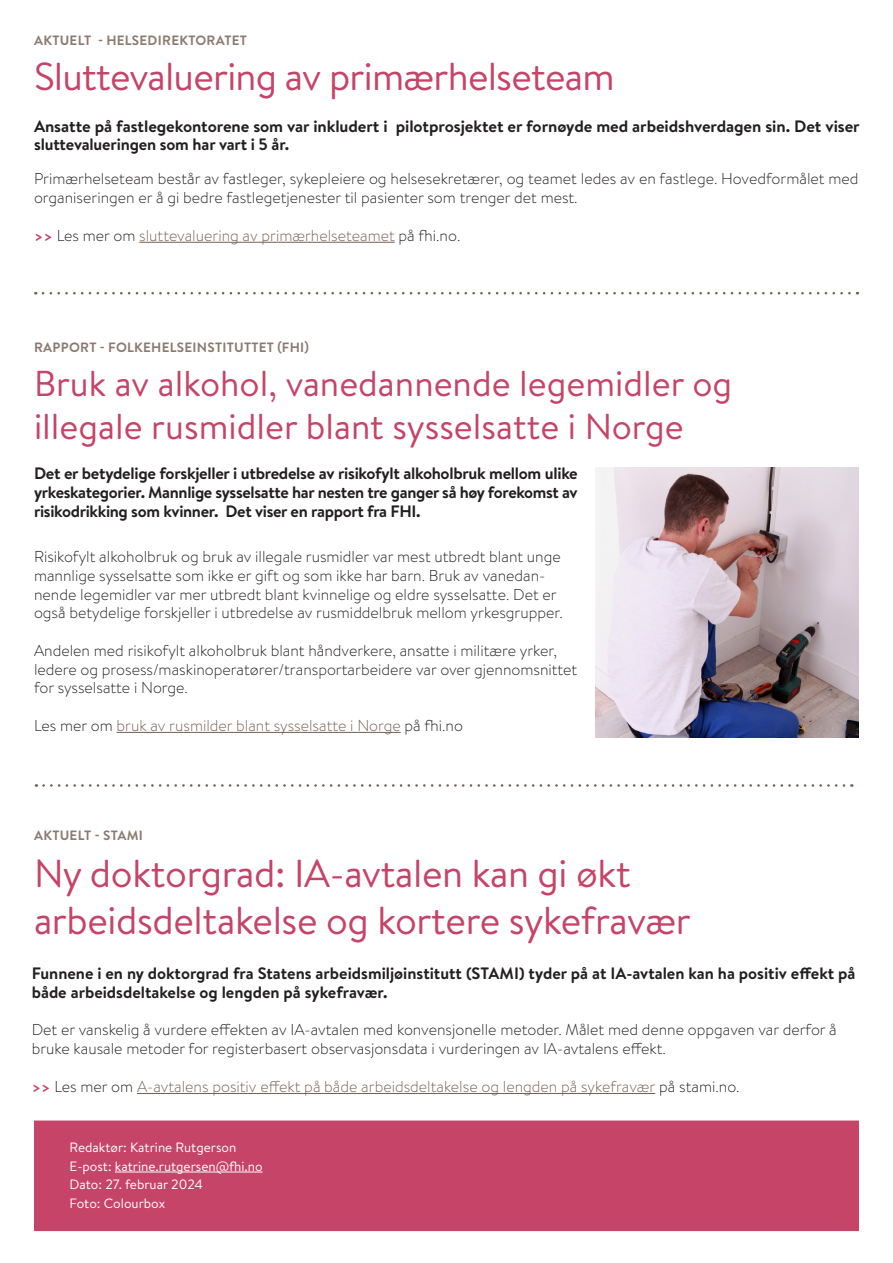
<style>
.page{position:relative;width:893px;height:1263px;background:#fff}
.page>*{position:absolute;margin:0;border:0;box-sizing:border-box;transform-origin:0 0}
.Overtittel_nyhetsbrev_sf{font:39px/46.8px "Brandon Text";letter-spacing:-.015em;color:#c54468}
.Overtittel_nyhetsbrev_sf-2{font:36px "Brandon Text";color:#c54468}
.Brandon_ny_Ingress_nyhetsbrev_sf{font:700 16.5px/18.8px "Brandon Text";color:#231f20;text-align:justify}
.FHI_ingress_uten_linje{font:700 16.5px/18.8px "Brandon Text";letter-spacing:-.005em;color:#231f20}
.HB_brødtekst_ikke_linje{font:300 15.75px/18.8px "Brandon Text";color:#231f20}
.Brandon_ny_Ingress_nyhetsbrev_sf-2{font:300 15.75px/18.9px "Brandon Text";color:#231f20}
.Brandon_ny_Brødtekst_nyhetsbrev_sf{font:300 15.75px/18.8px "Brandon Text";color:#231f20}
.Brandon_ny_Ingress_nyhetsbrev_sf-3{font:300 15.75px "Brandon Text";color:#746053}
.Brandon_ny_Brødtekst_nyhetsbrev_sf-2{font:300 15.75px "Brandon Text";color:#746053}
.None_brødtekst_SFf{font:300 15.75px "Brandon Text";color:#746053}
.HB_brødtekst_ikke_linje-2{font:13.5px/18.8px "Brandon Text";color:#fff}
.Overtittel_nyhetsbrev_sf-3{font:700 13.5px "Brandon Text";letter-spacing:.02em;color:#8d7a6f}
.s1{font-weight:700;color:#c54468}
.s2{color:#231f20}
</style>
<div class="page">
<hr style="left:139px;top:242px;width:256px;height:1px;background:#746053">
<svg style="left:43px;top:292px;width:815px;height:2px"></svg>
<hr style="left:137px;top:1093px;width:518px;height:1px;background:#746053">
<svg style="left:44px;top:784px;width:808px;height:3px"></svg>
<div style="left:34px;top:1120px;width:825px;height:111px;background:#c54468;border:2px solid #c54468"></div>
<hr style="left:115px;top:1172px;width:148px;height:1px;background:#fff">
<hr style="left:117px;top:732px;width:284px;height:1px;background:#746053">
<img style="left:596px;top:468px;width:262px;height:269px">
<p class="Overtittel_nyhetsbrev_sf-3" style="left:34px;top:30px;width:214px">AKTUELT - HELSEDIREKTORATET</p>
<p class="Overtittel_nyhetsbrev_sf" style="left:34px;top:51px;width:582px">Sluttevaluering av primærhelseteam</p>
<p class="FHI_ingress_uten_linje" style="left:34px;top:116px;width:827px">Ansatte på fastlegekontorene som var inkludert i pilotprosjektet er fornøyde med arbeidshverdagen sin. Det viser sluttevalueringen som har vart i 5 år.</p>
<p class="Brandon_ny_Brødtekst_nyhetsbrev_sf" style="left:34px;top:169px;width:826px">Primærhelseteam består av fastleger, sykepleiere og helsesekretærer, og teamet ledes av en fastlege. Hovedformålet med organiseringen er å gi bedre fastlegetjenester til pasienter som trenger det mest.</p>
<p class="Brandon_ny_Brødtekst_nyhetsbrev_sf-2" style="left:34px;top:224px;width:428px"><span class="s1">&gt;&gt;</span> <span class="s2">Les mer om</span> sluttevaluering av primærhelseteamet <span class="s2">på fhi.no.</span></p>
<p class="Overtittel_nyhetsbrev_sf-3" style="left:34px;top:338px;width:276px">RAPPORT - FOLKEHELSEINSTITUTTET (FHI)</p>
<p class="Overtittel_nyhetsbrev_sf-2" style="left:34px;top:358px;width:700px">Bruk av alkohol, vanedannende legemidler og</p>
<p class="Overtittel_nyhetsbrev_sf-2" style="left:34px;top:402px;width:651px">illegale rusmidler blant sysselsatte i Norge</p>
<p class="Brandon_ny_Ingress_nyhetsbrev_sf" style="left:34px;top:464px;width:545px">Det er betydelige forskjeller i utbredelse av risikofylt alkoholbruk mellom ulike yrkeskategorier. Mannlige sysselsatte har nesten tre ganger så høy forekomst av risikodrikking som kvinner. Det viser en rapport fra FHI.</p>
<p class="HB_brødtekst_ikke_linje" style="left:34px;top:547px;width:530px">Risikofylt alkoholbruk og bruk av illegale rusmidler var mest utbredt blant unge mannlige sysselsatte som ikke er gift og som ikke har barn. Bruk av vanedan&shy;nende legemidler var mer utbredt blant kvinnelige og eldre sysselsatte. Det er også betydelige forskjeller i utbredelse av rusmiddelbruk mellom yrkesgrupper.</p>
<p class="HB_brødtekst_ikke_linje" style="left:34px;top:640px;width:545px">Andelen med risikofylt alkoholbruk blant håndverkere, ansatte i militære yrker, ledere og prosess/maskinoperatører/transportarbeidere var over gjennomsnittet for sysselsatte i Norge.</p>
<p class="None_brødtekst_SFf" style="left:34px;top:715px;width:431px"><span class="s2">Les mer om</span> bruk av rusmilder blant sysselsatte i Norge <span class="s2">på fhi.no</span></p>
<p class="Overtittel_nyhetsbrev_sf-3" style="left:34px;top:826px;width:110px">AKTUELT - STAMI</p>
<p class="Overtittel_nyhetsbrev_sf" style="left:34px;top:849px;width:658px">Ny doktorgrad: IA-avtalen kan gi økt arbeidsdeltakelse og kortere sykefravær</p>
<p class="Brandon_ny_Ingress_nyhetsbrev_sf" style="left:32px;top:963px;width:825px">Funnene i en ny doktorgrad fra Statens arbeidsmiljøinstitutt (STAMI) tyder på at IA-avtalen kan ha positiv effekt på både arbeidsdeltakelse og lengden på sykefravær.</p>
<p class="Brandon_ny_Ingress_nyhetsbrev_sf-2" style="left:32px;top:1020px;width:806px">Det er vanskelig å vurdere effekten av IA-avtalen med konvensjonelle metoder. Målet med denne oppgaven var derfor å bruke kausale metoder for registerbasert observasjonsdata i vurderingen av IA-avtalens effekt.</p>
<p class="Brandon_ny_Ingress_nyhetsbrev_sf-3" style="left:32px;top:1076px;width:709px"><span class="s1">&gt;&gt;</span> <span class="s2">Les mer om</span> A-avtalens positiv effekt på både arbeidsdeltakelse og lengden på sykefravær <span class="s2">på stami.no.</span></p>
<p class="HB_brødtekst_ikke_linje-2" style="left:70px;top:1137px;width:195px">Redaktør: Katrine Rutgerson<br>E-post: katrine.rutgersen@fhi.no</p>
<p class="HB_brødtekst_ikke_linje-2" style="left:70px;top:1175px;width:135px">Dato: 27. februar 2024</p>
<p class="HB_brødtekst_ikke_linje-2" style="left:70px;top:1194px;width:97px">Foto: Colourbox</p>
</div>
